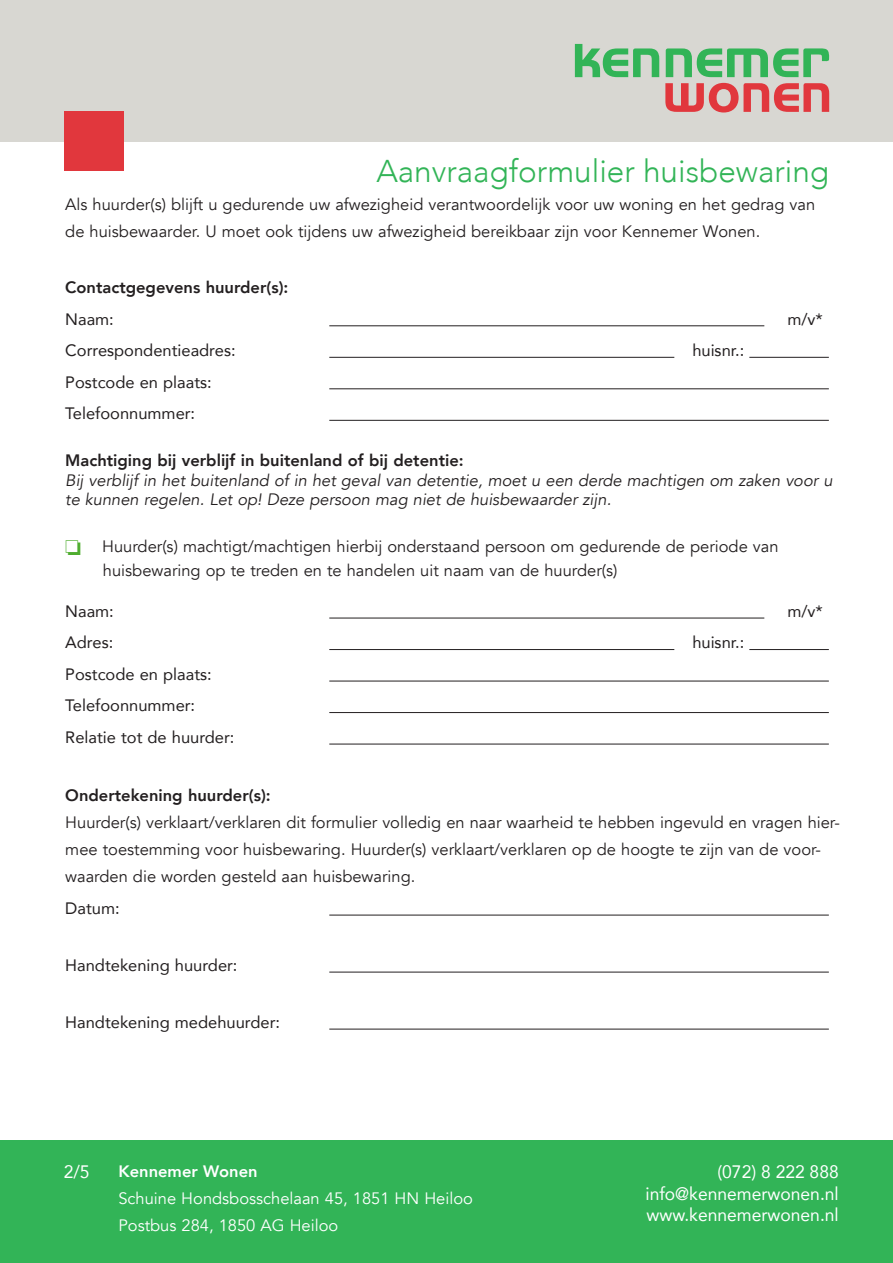
<style>
.page{position:relative;width:893px;height:1263px;background:#fff}
.page>*{position:absolute;margin:0;border:0;box-sizing:border-box;transform-origin:0 0}
.t1{font:300 31.5px "Avenir";color:#32b457}
.t2{font:18px "Avenir";color:#fff}
.Normaal{font:16.5px/27px "Avenir";color:#231f20}
.Normaal-2{font:16.5px "Avenir";color:#231f20}
.Normaal-3{font:italic 16.5px/19.8px "Avenir";color:#231f20}
.Normaal-4{font:800 16.5px "Avenir";color:#231f20}
.Normaal-5{font:16.5px/27px "Avenir";color:#fff}
.Normaal-6{font:800 16.5px "Avenir";color:#fff}
.s1{color:#4fad2f}
</style>
<div class="page">
<div style="left:0;top:1140px;width:893px;height:123px;background:#32b457"></div>
<div style="left:0;top:0;width:893px;height:141px;background:#d8d7d2"></div>
<div style="left:64px;top:111px;width:59px;height:60px;background:#e1373d"></div>
<svg style="left:575px;top:44px;width:84px;height:33px"></svg>
<svg style="left:666px;top:48px;width:163px;height:29px"></svg>
<svg style="left:665px;top:83px;width:164px;height:29px"></svg>
<hr style="left:329px;top:325px;width:435px;height:1px;background:#231f20">
<hr style="left:329px;top:357px;width:345px;height:1px;background:#231f20">
<hr style="left:749px;top:357px;width:80px;height:1px;background:#231f20">
<hr style="left:329px;top:388px;width:500px;height:1px;background:#231f20">
<hr style="left:329px;top:420px;width:500px;height:1px;background:#231f20">
<hr style="left:329px;top:618px;width:435px;height:1px;background:#231f20">
<hr style="left:329px;top:649px;width:345px;height:1px;background:#231f20">
<hr style="left:749px;top:649px;width:80px;height:1px;background:#231f20">
<hr style="left:329px;top:681px;width:500px;height:1px;background:#231f20">
<hr style="left:329px;top:712px;width:500px;height:1px;background:#231f20">
<hr style="left:329px;top:744px;width:500px;height:1px;background:#231f20">
<hr style="left:329px;top:915px;width:500px;height:1px;background:#231f20">
<hr style="left:329px;top:972px;width:500px;height:1px;background:#231f20">
<hr style="left:329px;top:1029px;width:500px;height:1px;background:#231f20">
<p class="t1" style="left:376px;top:153px;width:454px">Aanvraagformulier huisbewaring</p>
<p class="Normaal" style="left:65px;top:191px;width:751px">Als huurder(s) blijft u gedurende uw afwezigheid verantwoordelijk voor uw woning en het gedrag van de huisbewaarder. U moet ook tijdens uw afwezigheid bereikbaar zijn voor Kennemer Wonen.</p>
<p class="Normaal-4" style="left:65px;top:274px;width:225px">Contactgegevens huurder(s):</p>
<p class="Normaal-2" style="left:65px;top:306px;width:50px">Naam:</p>
<p class="Normaal-2" style="left:787px;top:306px;width:37px">m/v*</p>
<p class="Normaal-2" style="left:65px;top:337px;width:172px">Correspondentieadres:</p>
<p class="Normaal-2" style="left:692px;top:337px;width:53px">huisnr.:</p>
<p class="Normaal-2" style="left:65px;top:369px;width:148px">Postcode en plaats:</p>
<p class="Normaal-2" style="left:65px;top:400px;width:131px">Telefoonnummer:</p>
<p class="Normaal-4" style="left:65px;top:447px;width:400px">Machtiging bij verblijf in buitenland of bij detentie:</p>
<p class="Normaal-3" style="left:65px;top:470px;width:769px">Bij verblijf in het buitenland of in het geval van detentie, moet u een derde machtigen om zaken voor u te kunnen regelen. Let op! Deze persoon mag niet de huisbewaarder zijn.</p>
<p class="Normaal" style="left:65px;top:533px;width:715px"><span class="s1">❏</span> Huurder(s) machtigt/machtigen hierbij onderstaand persoon om gedurende de periode van</p>
<p class="Normaal" style="left:103px;top:557px;width:516px">huisbewaring op te treden en te handelen uit naam van de huurder(s)</p>
<p class="Normaal-2" style="left:65px;top:598px;width:50px">Naam:</p>
<p class="Normaal-2" style="left:787px;top:598px;width:37px">m/v*</p>
<p class="Normaal-2" style="left:65px;top:629px;width:49px">Adres:</p>
<p class="Normaal-2" style="left:692px;top:629px;width:53px">huisnr.:</p>
<p class="Normaal-2" style="left:65px;top:661px;width:148px">Postcode en plaats:</p>
<p class="Normaal-2" style="left:65px;top:692px;width:131px">Telefoonnummer:</p>
<p class="Normaal-2" style="left:65px;top:724px;width:171px">Relatie tot de huurder:</p>
<p class="Normaal-4" style="left:65px;top:783px;width:207px">Ondertekening huurder(s):</p>
<p class="Normaal" style="left:65px;top:809px;width:776px">Huurder(s) verklaart/verklaren dit formulier volledig en naar waarheid te hebben ingevuld en vragen hier&shy;mee toestemming voor huisbewaring. Huurder(s) verklaart/verklaren op de hoogte te zijn van de voor&shy;waarden die worden gesteld aan huisbewaring.</p>
<p class="Normaal-2" style="left:65px;top:895px;width:56px">Datum:</p>
<p class="Normaal-2" style="left:65px;top:952px;width:174px">Handtekening huurder:</p>
<p class="Normaal-2" style="left:65px;top:1009px;width:216px">Handtekening medehuurder:</p>
<p class="t2" style="left:64px;top:1158px;width:27px">2/5</p>
<p class="t2" style="left:717px;top:1158px;width:123px">(072) 8 222 888</p>
<p class="t2" style="left:645px;top:1179px;width:195px">info@kennemerwonen.nl</p>
<p class="t2" style="left:647px;top:1200px;width:194px">www.kennemerwonen.nl</p>
<p class="Normaal-6" style="left:118px;top:1158px;width:141px">Kennemer Wonen</p>
<p class="Normaal-5" style="left:118px;top:1185px;width:356px">Schuine Hondsbosschelaan 45, 1851 HN Heiloo<br>Postbus 284, 1850 AG Heiloo</p>
</div>
